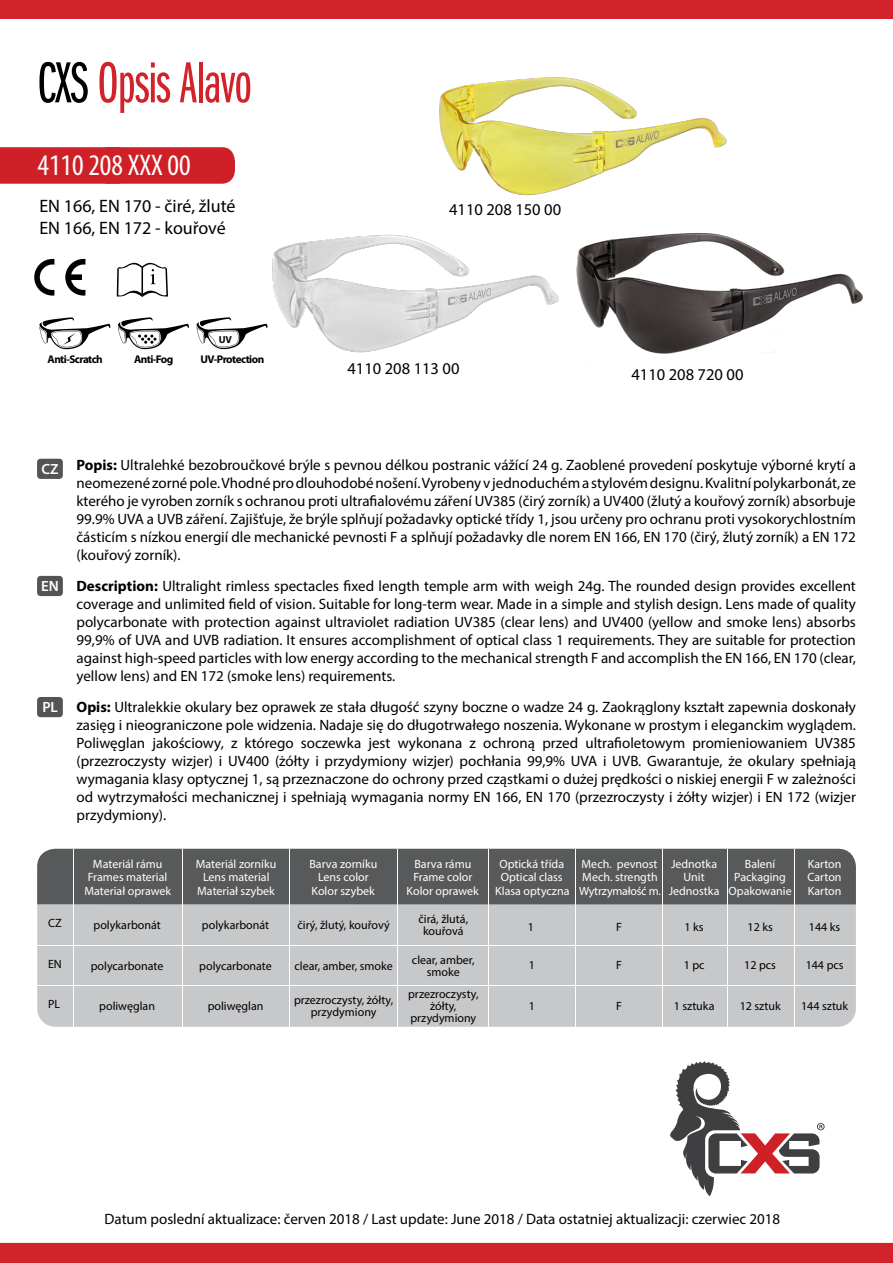
<style>
.page{position:relative;width:893px;height:1263px;background:#fff}
.page>*{position:absolute;margin:0;border:0;box-sizing:border-box;transform-origin:0 0}
.t1{font:60px "Franklin Got Itc DOT Boo Ext Com";letter-spacing:-.01em;color:#d2232a}
.t2{font:condensed 30px "Myriad Pro";color:#fff}
.t3{font:18px/21.6px "Myriad Pro";color:#000}
.t4{font:16.5px "Myriad Pro";color:#000}
.t5{font:15px/18px "Myriad Pro";color:#000;text-align:justify}
.t6{font:600 14.85px "Myriad Pro";color:#fff}
.t7{font:12px "Myriad Pro";color:#fff}
.t8{font:12px/12px "Myriad Pro";color:#000;text-align:center}
.t9{font:12px "Myriad Pro";letter-spacing:-.02em;color:#fff}
.t10{font:700 11.25px "Myriad Pro";letter-spacing:-.05em;color:#000}
.t11{font:700 10.2px "Myriad Pro";color:#000}
.s1{color:#000}
.s2{font-weight:700}
</style>
<div class="page">
<div style="left:0;top:147px;width:235px;height:37px;background:#cf2027"></div>
<img style="left:272px;top:234px;width:273px;height:119px">
<img style="left:439px;top:77px;width:288px;height:119px">
<img style="left:545px;top:170px;width:318px;height:184px">
<svg style="left:670px;top:1061px;width:155px;height:135px"></svg>
<div style="left:37px;top:459px;width:26px;height:20px;background:#545456;border-radius:3px"></div>
<div style="left:37px;top:576px;width:26px;height:20px;background:#545456;border-radius:3px"></div>
<div style="left:37px;top:697px;width:26px;height:20px;background:#545456;border-radius:3px"></div>
<div style="left:0;top:0;width:893px;height:19px;background:#d2232a"></div>
<div style="left:0;top:1243px;width:893px;height:20px;background:#d2232a"></div>
<svg style="left:117px;top:262px;width:51px;height:35px"></svg>
<svg style="left:34px;top:259px;width:20px;height:37px"></svg>
<svg style="left:65px;top:259px;width:20px;height:37px"></svg>
<svg style="left:39px;top:317px;width:72px;height:32px"></svg>
<svg style="left:118px;top:317px;width:71px;height:32px"></svg>
<svg style="left:196px;top:317px;width:72px;height:32px"></svg>
<div style="left:37px;top:849px;width:819px;height:178px;background:#c7c8ca;border-radius:18px"></div>
<div style="left:37px;top:849px;width:819px;height:55px;background:#58595b"></div>
<hr style="left:37px;top:985px;width:819px;height:1px;background:#fff">
<hr style="left:37px;top:945px;width:819px;height:1px;background:#fff">
<hr style="left:182px;top:849px;width:1px;height:178px;background:#fff">
<hr style="left:73px;top:849px;width:1px;height:178px;background:#fff">
<hr style="left:794px;top:849px;width:1px;height:178px;background:#fff">
<hr style="left:727px;top:849px;width:1px;height:178px;background:#fff">
<hr style="left:662px;top:849px;width:1px;height:178px;background:#fff">
<hr style="left:575px;top:849px;width:1px;height:178px;background:#fff">
<hr style="left:488px;top:849px;width:1px;height:178px;background:#fff">
<hr style="left:397px;top:849px;width:1px;height:178px;background:#fff">
<hr style="left:290px;top:849px;width:1px;height:178px;background:#fff">
<h1 class="t1" style="left:37px;top:51px;width:216px"><span class="s1">CXS</span> Opsis Alavo</h1>
<h2 class="t2" style="left:38px;top:147px;width:155px">4110 208 XXX 00</h2>
<p class="t3" style="left:39px;top:195px;width:198px">EN 166, EN 170 - čiré, žluté<br>EN 166, EN 172 - kouřové</p>
<p class="t11" style="left:219px;top:333px;width:14px">UV</p>
<p class="t10" style="left:48px;top:351px;width:57px">Anti-Scratch</p>
<p class="t10" style="left:134px;top:351px;width:41px">Anti-Fog</p>
<p class="t10" style="left:200px;top:351px;width:65px">UV-Protection</p>
<p class="t4" style="left:449px;top:200px;width:114px">4110 208 150 00</p>
<p class="t4" style="left:347px;top:359px;width:114px">4110 208 113 00</p>
<p class="t4" style="left:631px;top:364px;width:114px">4110 208 720 00</p>
<p class="t6" style="left:42px;top:459px;width:19px">CZ</p>
<p class="t6" style="left:41px;top:576px;width:19px">EN</p>
<p class="t6" style="left:42px;top:698px;width:17px">PL</p>
<p class="t8" style="left:48px;top:917px;width:15px">CZ</p>
<p class="t8" style="left:48px;top:957px;width:15px">EN</p>
<p class="t8" style="left:48px;top:998px;width:14px">PL</p>
<p class="t5" style="left:77px;top:456px;width:781px"><span class="s2">Popis:</span> Ultralehké bezobroučkové brýle s pevnou délkou postranic vážící 24 g. Zaoblené provedení poskytuje výborné krytí a neomezené zorné pole. Vhodné pro dlouhodobé nošení. Vyrobeny v jednoduchém a stylovém designu. Kvalitní polykarbonát, ze kterého je vyroben zorník s ochranou proti ultrafialovému záření UV385 (čirý zorník) a UV400 (žlutý a kouřový zorník) absorbuje 99.9% UVA a UVB záření. Zajišťuje, že brýle splňují požadavky optické třídy 1, jsou určeny pro ochranu proti vysokorychlostním částicím s nízkou energií dle mechanické pevnosti F a splňují požadavky dle norem EN 166, EN 170 (čirý, žlutý zorník) a EN 172 (kouřový zorník).</p>
<p class="t5" style="left:77px;top:577px;width:781px"><span class="s2">Description:</span> Ultralight rimless spectacles fixed length temple arm with weigh 24g. The rounded design provides excellent coverage and unlimited field of vision. Suitable for long-term wear. Made in a simple and stylish design. Lens made of quality polycarbonate with protection against ultraviolet radiation UV385 (clear lens) and UV400 (yellow and smoke lens) absorbs 99,9% of UVA and UVB radiation. It ensures accomplishment of optical class 1 requirements. They are suitable for protection against high-speed particles with low energy according to the mechanical strength F and accomplish the EN 166, EN 170 (clear, yellow lens) and EN 172 (smoke lens) requirements.</p>
<p class="t5" style="left:77px;top:697px;width:781px"><span class="s2">Opis:</span> Ultralekkie okulary bez oprawek ze stała długość szyny boczne o wadze 24 g. Zaokrąglony kształt zapewnia doskonały zasięg i nieograniczone pole widzenia. Nadaje się do długotrwałego noszenia. Wykonane w prostym i eleganckim wyglądem.<br>Poliwęglan jakościowy, z którego soczewka jest wykonana z ochroną przed ultrafioletowym promieniowaniem UV385 (przezroczysty wizjer) i UV400 (żółty i przydymiony wizjer) pochłania 99,9% UVA i UVB. Gwarantuje, że okulary spełniają wymagania klasy optycznej 1, są przeznaczone do ochrony przed cząstkami o dużej prędkości o niskiej energii F w zależności od wytrzymałości mechanicznej i spełniają wymagania normy EN 166, EN 170 (przezroczysty i żółty wizjer) i EN 172 (wizjer przydymiony).</p>
<p class="t7" style="left:93px;top:856px;width:71px">Materiál rámu</p>
<p class="t7" style="left:88px;top:870px;width:81px">Frames material</p>
<p class="t7" style="left:84px;top:883px;width:88px">Materiał oprawek</p>
<p class="t7" style="left:196px;top:856px;width:82px">Materiál zorníku</p>
<p class="t7" style="left:197px;top:883px;width:79px">Materiał szybek</p>
<p class="t7" style="left:203px;top:870px;width:68px">Lens material</p>
<p class="t7" style="left:309px;top:856px;width:69px">Barva zorníku</p>
<p class="t7" style="left:312px;top:883px;width:65px">Kolor szybek</p>
<p class="t7" style="left:318px;top:870px;width:52px">Lens color</p>
<p class="t7" style="left:414px;top:856px;width:58px">Barva rámu</p>
<p class="t7" style="left:407px;top:883px;width:74px">Kolor oprawek</p>
<p class="t7" style="left:413px;top:870px;width:60px">Frame color</p>
<p class="t7" style="left:499px;top:856px;width:66px">Optická třída</p>
<p class="t7" style="left:495px;top:883px;width:76px">Klasa optyczna</p>
<p class="t7" style="left:501px;top:870px;width:63px">Optical class</p>
<p class="t7" style="left:582px;top:856px;width:77px">Mech. pevnost</p>
<p class="t9" style="left:579px;top:883px;width:83px">Wytrzymałość m.</p>
<p class="t7" style="left:582px;top:870px;width:77px">Mech. strength</p>
<p class="t7" style="left:671px;top:856px;width:48px">Jednotka</p>
<p class="t7" style="left:669px;top:883px;width:52px">Jednostka</p>
<p class="t7" style="left:683px;top:870px;width:23px">Unit</p>
<p class="t7" style="left:745px;top:856px;width:32px">Balení</p>
<p class="t7" style="left:729px;top:883px;width:65px">Opakowanie</p>
<p class="t7" style="left:734px;top:870px;width:53px">Packaging</p>
<p class="t7" style="left:808px;top:856px;width:35px">Karton</p>
<p class="t7" style="left:808px;top:883px;width:35px">Karton</p>
<p class="t7" style="left:808px;top:870px;width:36px">Carton</p>
<p class="t8" style="left:94px;top:919px;width:69px">polykarbonát</p>
<p class="t8" style="left:202px;top:919px;width:69px">polykarbonát</p>
<p class="t8" style="left:297px;top:919px;width:94px">čirý, žlutý, kouřový</p>
<p class="t8" style="left:418px;top:913px;width:51px">čirá, žlutá, kouřová</p>
<p class="t8" style="left:528px;top:921px;width:8px">1</p>
<p class="t8" style="left:616px;top:921px;width:7px">F</p>
<p class="t8" style="left:685px;top:921px;width:21px">1 ks</p>
<p class="t8" style="left:747px;top:921px;width:27px">12 ks</p>
<p class="t8" style="left:809px;top:921px;width:33px">144 ks</p>
<p class="t8" style="left:91px;top:959px;width:74px">polycarbonate</p>
<p class="t8" style="left:199px;top:959px;width:74px">polycarbonate</p>
<p class="t8" style="left:294px;top:959px;width:100px">clear, amber, smoke</p>
<p class="t8" style="left:412px;top:953px;width:64px">clear, amber, smoke</p>
<p class="t8" style="left:529px;top:959px;width:8px">1</p>
<p class="t8" style="left:616px;top:959px;width:7px">F</p>
<p class="t8" style="left:684px;top:959px;width:22px">1 pc</p>
<p class="t8" style="left:744px;top:959px;width:33px">12 pcs</p>
<p class="t8" style="left:806px;top:959px;width:39px">144 pcs</p>
<p class="t8" style="left:99px;top:1000px;width:57px">poliwęglan</p>
<p class="t8" style="left:208px;top:1000px;width:57px">poliwęglan</p>
<p class="t8" style="left:294px;top:994px;width:101px">przezroczysty, żółty, przydymiony</p>
<p class="t8" style="left:408px;top:988px;width:72px">przezroczysty, żółty, przydymiony</p>
<p class="t8" style="left:529px;top:1000px;width:8px">1</p>
<p class="t8" style="left:616px;top:1000px;width:7px">F</p>
<p class="t8" style="left:674px;top:1000px;width:42px">1 sztuka</p>
<p class="t8" style="left:740px;top:1000px;width:42px">12 sztuk</p>
<p class="t8" style="left:801px;top:1000px;width:49px">144 sztuk</p>
<p class="t5" style="left:105px;top:1209px;width:677px">Datum poslední aktualizace: červen 2018 / Last update: June 2018 / Data ostatniej aktualizacji: czerwiec 2018</p>
</div>
